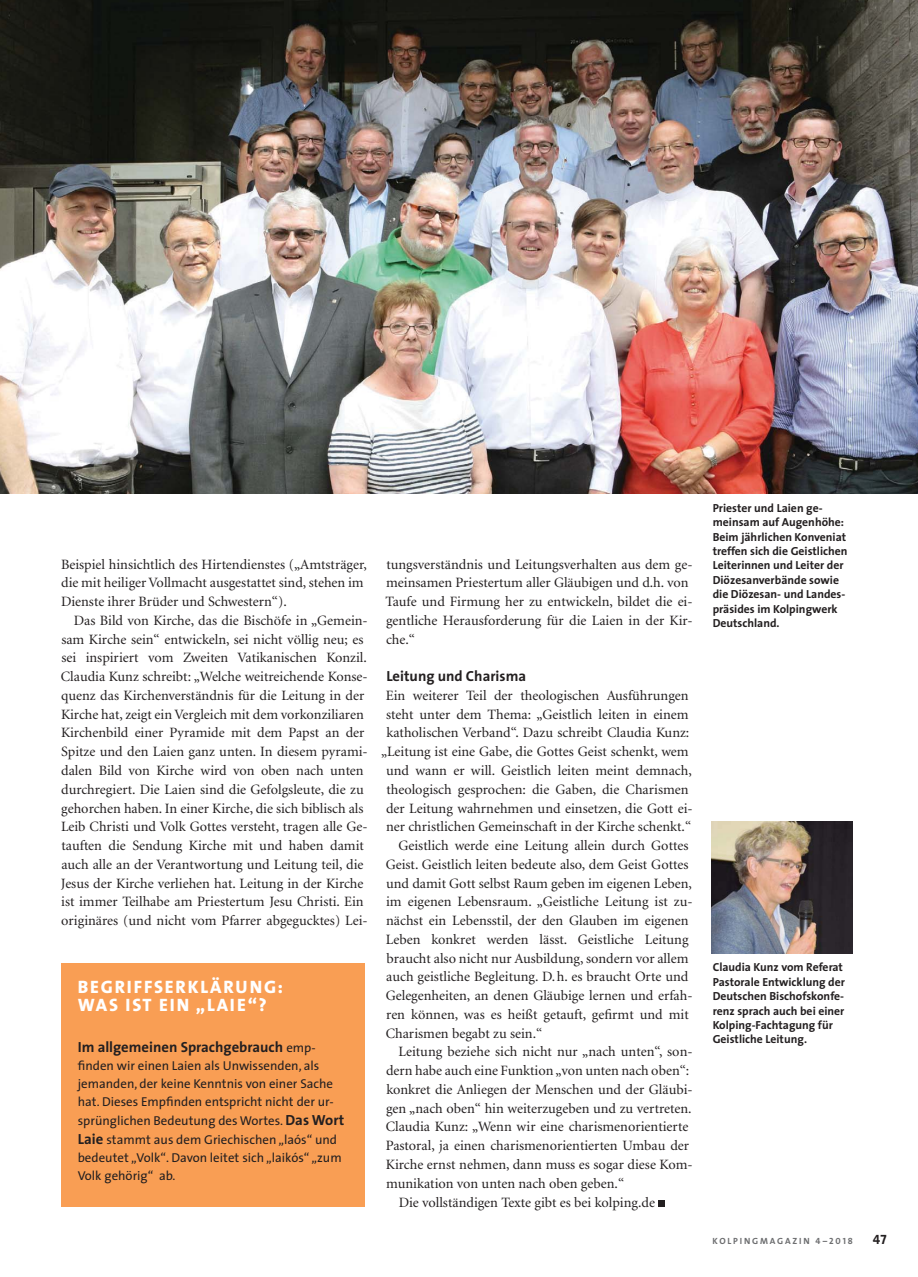
<style>
.page{position:relative;width:918px;height:1277px;background:#fff}
.page>*{position:absolute;margin:0;border:0;box-sizing:border-box;transform-origin:0 0}
.t1{font:800 18px/18px "The Sans";letter-spacing:.1em;color:#fff}
.t2{font:700 14.7px "The Sans";color:#231f20}
.t3{font:14.25px/18.8px "Minion LT";color:#231f20}
.t4{font:13.5px "The Sans Bold Caps";color:#231f20}
.t5{font:12.9px/18.3px "The Sans";color:#231f20}
.t6{font:700 11.7px/14.4px "The Sans";color:#231f20}
.t7{font:9px "The Sans Bold Caps";letter-spacing:.2em;color:#6d6e70}
.s1{font-weight:400;font-size:12.9px}
.s2{font-weight:700;font-size:14.7px}
</style>
<div class="page">
<img style="left:0;top:0;width:917px;height:493px">
<img style="left:711px;top:822px;width:141px;height:131px">
<div style="left:658px;top:1199px;width:6px;height:7px;background:#231f20"></div>
<div style="left:61px;top:962px;width:303px;height:244px;background:#f99e54"></div>
<p class="t3" style="left:61px;top:556px;width:307px">Beispiel hinsichtlich des Hirtendienstes („Amtsträger, die mit heiliger Vollmacht ausgestattet sind, stehen im<br>Dienste ihrer Brüder und Schwestern“).</p>
<p class="t3" style="left:61px;top:612px;width:308px;text-indent:13px">Das Bild von Kirche, das die Bischöfe in „Gemein&shy;sam Kirche sein“ entwickeln, sei nicht völlig neu; es sei inspiriert vom Zweiten Vatikanischen Konzil.<br>Claudia Kunz schreibt: „Welche weitreichende Konse&shy;quenz das Kirchenverständnis für die Leitung in der Kirche hat, zeigt ein Vergleich mit dem vorkonziliaren Kirchenbild einer Pyramide mit dem Papst an der Spitze und den Laien ganz unten. In diesem pyrami&shy;dalen Bild von Kirche wird von oben nach unten durchregiert. Die Laien sind die Gefolgsleute, die zu gehorchen haben. In einer Kirche, die sich biblisch als Leib Christi und Volk Gottes versteht, tragen alle Ge&shy;tauften die Sendung Kirche mit und haben damit auch alle an der Verantwortung und Leitung teil, die Jesus der Kirche verliehen hat. Leitung in der Kirche ist immer Teilhabe am Priestertum Jesu Christi. Ein originäres (und nicht vom Pfarrer abgegucktes) Lei-</p>
<p class="t1" style="left:78px;top:978px;width:207px">BEGRIFFSERKLÄRUNG:<br>WAS IST EIN „LAIE“?</p>
<p class="t2" style="left:78px;top:1039px;width:239px">Im allgemeinen Sprachgebrauch <span class="s1">emp-</span></p>
<p class="t5" style="left:78px;top:1058px;width:268px">finden wir einen Laien als Unwissenden, als jemanden, der keine Kenntnis von einer Sache hat. Dieses Empfinden entspricht nicht der ur&shy;sprünglichen Bedeutung des Wortes. <span class="s2">Das Wort Laie</span> stammt aus dem Griechischen „laós“ und bedeutet „Volk“. Davon leitet sich „laikós“ „zum Volk gehörig“ ab.</p>
<p class="t3" style="left:385px;top:556px;width:308px">tungsverständnis und Leitungsverhalten aus dem ge&shy;meinsamen Priestertum aller Gläubigen und d.h. von Taufe und Firmung her zu entwickeln, bildet die ei&shy;gentliche Herausforderung für die Laien in der Kir&shy;che.“</p>
<p class="t2" style="left:386px;top:668px;width:141px">Leitung und Charisma</p>
<p class="t3" style="left:386px;top:687px;width:304px">Ein weiterer Teil der theologischen Ausführungen</p>
<p class="t3" style="left:386px;top:706px;width:304px">steht unter dem Thema: „Geistlich leiten in einem</p>
<p class="t3" style="left:386px;top:724px;width:304px">katholischen Verband“. Dazu schreibt Claudia Kunz:</p>
<p class="t3" style="left:381px;top:743px;width:309px">„Leitung ist eine Gabe, die Gottes Geist schenkt, wem</p>
<p class="t3" style="left:386px;top:762px;width:307px">und wann er will. Geistlich leiten meint demnach,</p>
<p class="t3" style="left:386px;top:781px;width:303px">theologisch gesprochen: die Gaben, die Charismen</p>
<p class="t3" style="left:386px;top:799px;width:308px">der Leitung wahrnehmen und einsetzen, die Gott ei-</p>
<p class="t3" style="left:386px;top:818px;width:306px">ner christlichen Gemeinschaft in der Kirche schenkt.“</p>
<p class="t3" style="left:398px;top:837px;width:291px">Geistlich werde eine Leitung allein durch Gottes</p>
<p class="t3" style="left:385px;top:856px;width:304px">Geist. Geistlich leiten bedeute also, dem Geist Gottes</p>
<p class="t3" style="left:386px;top:874px;width:307px">und damit Gott selbst Raum geben im eigenen Leben,</p>
<p class="t3" style="left:386px;top:893px;width:308px">im eigenen Lebensraum. „Geistliche Leitung ist zu-</p>
<p class="t3" style="left:386px;top:912px;width:304px">nächst ein Lebensstil, der den Glauben im eigenen</p>
<p class="t3" style="left:385px;top:931px;width:304px">Leben konkret werden lässt. Geistliche Leitung</p>
<p class="t3" style="left:386px;top:949px;width:303px">braucht also nicht nur Ausbildung, sondern vor allem</p>
<p class="t3" style="left:386px;top:968px;width:303px">auch geistliche Begleitung. D. h. es braucht Orte und</p>
<p class="t3" style="left:385px;top:987px;width:308px">Gelegenheiten, an denen Gläubige lernen und erfah-</p>
<p class="t3" style="left:386px;top:1006px;width:304px">ren können, was es heißt getauft, gefirmt und mit</p>
<p class="t3" style="left:385px;top:1024px;width:158px">Charismen begabt zu sein.“</p>
<p class="t3" style="left:398px;top:1043px;width:295px">Leitung beziehe sich nicht nur „nach unten“, son-</p>
<p class="t3" style="left:386px;top:1062px;width:305px">dern habe auch eine Funktion „von unten nach oben“:</p>
<p class="t3" style="left:386px;top:1081px;width:307px">konkret die Anliegen der Menschen und der Gläubi-</p>
<p class="t3" style="left:386px;top:1099px;width:307px">gen „nach oben“ hin weiterzugeben und zu vertreten.</p>
<p class="t3" style="left:385px;top:1118px;width:304px">Claudia Kunz: „Wenn wir eine charismenorientierte</p>
<p class="t3" style="left:385px;top:1137px;width:304px">Pastoral, ja einen charismenorientierten Umbau der</p>
<p class="t3" style="left:385px;top:1156px;width:308px">Kirche ernst nehmen, dann muss es sogar diese Kom-</p>
<p class="t3" style="left:386px;top:1174px;width:239px">munikation von unten nach oben geben.“</p>
<p class="t3" style="left:398px;top:1193px;width:258px">Die vollständigen Texte gibt es bei kolping.de</p>
<p class="t6" style="left:712px;top:501px;width:136px">Priester und Laien ge&shy;meinsam auf Augenhöhe:<br>Beim jährlichen Konveniat treffen sich die Geistlichen<br>Leiterinnen und Leiter der<br>Diözesanverbände sowie die Diözesan- und Landes&shy;präsides im Kolpingwerk<br>Deutschland.</p>
<p class="t6" style="left:712px;top:960px;width:134px">Claudia Kunz vom Referat<br>Pastorale Entwicklung der<br>Deutschen Bischofskonfe&shy;renz sprach auch bei einer<br>Kolping-Fachtagung für<br>Geistliche Leitung.</p>
<p class="t7" style="left:712px;top:1235px;width:142px">KOLPINGMAGAZIN 4–2018</p>
<p class="t4" style="left:872px;top:1230px;width:15px">47</p>
</div>
